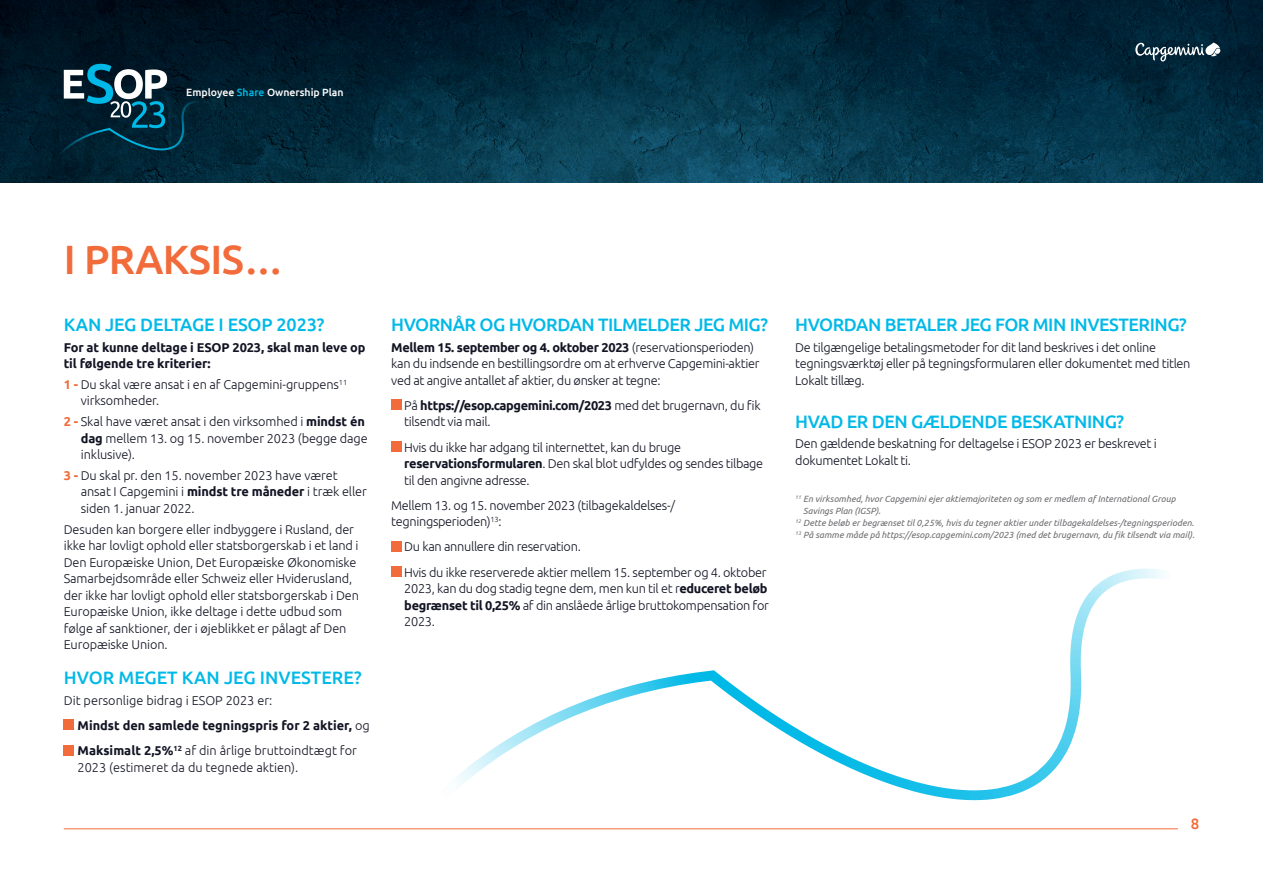
<style>
.page{position:relative;width:1263px;height:893px;background:#fff}
.page>*{position:absolute;margin:0;border:0;box-sizing:border-box;transform-origin:0 0}
.t1{font:500 40.95px "Ubuntu";letter-spacing:-.015em;color:#f26b3a}
.t2{font:500 18px "Ubuntu";letter-spacing:-.025em;color:#00b9e7}
.t3{font:500 18px "Ubuntu";color:#00b9e7}
.t4{font:500 15px "Ubuntu";color:#f26b3a}
.t5{font:300 12.75px/16.5px "Ubuntu";letter-spacing:-.025em;color:#121423}
.t6{font:300 12.75px/16.5px "Ubuntu";color:#121423}
.t7{font:700 12.75px/16.5px "Ubuntu";letter-spacing:-.01em;color:#121423}
.t8{font:500 10.5px "Ubuntu";color:#fff}
.t9{font:italic 9px/12px "Ubuntu";color:#6c6d70}
.s1{color:#00b9e7}
.s2{font-weight:700;color:#f26b3a}
.s3{font-weight:700}
.s4{font-weight:300}
</style>
<div class="page">
<img style="left:0;top:0;width:1263px;height:182px">
<svg style="left:48px;top:64px;width:147px;height:103px;background:#173d4d"></svg>
<div style="left:391px;top:400px;width:10px;height:10px;background:#f26b3a"></div>
<div style="left:391px;top:441px;width:10px;height:11px;background:#f26b3a"></div>
<div style="left:391px;top:541px;width:10px;height:10px;background:#f26b3a"></div>
<div style="left:391px;top:566px;width:10px;height:11px;background:#f26b3a"></div>
<div style="left:64px;top:720px;width:10px;height:10px;background:#f26b3a"></div>
<div style="left:64px;top:745px;width:10px;height:10px;background:#f26b3a"></div>
<svg style="left:1135px;top:43px;width:85px;height:18px"></svg>
<hr style="left:64px;top:828px;width:1114px;height:1px;background:#f26b3a">
<svg style="left:399px;top:569px;width:747px;height:261px"></svg>
<p class="t8" style="left:186px;top:86px;width:159px">Employee <span class="s1">Share</span> Ownership Plan</p>
<p class="t1" style="left:64px;top:234px;width:222px">I PRAKSIS…</p>
<p class="t2" style="left:64px;top:313px;width:262px">KAN JEG DELTAGE I ESOP 2023?</p>
<p class="t7" style="left:64px;top:339px;width:303px">For at kunne deltage i ESOP 2023, skal man leve op til følgende tre kriterier:</p>
<p class="t5" style="left:81px;top:376px;width:268px;text-indent:-17px"><span class="s2">1 -</span> Du skal være ansat i en af Capgemini-gruppens<sup>11 </sup>virksomheder.</p>
<p class="t5" style="left:81px;top:413px;width:288px;text-indent:-17px"><span class="s2">2 -</span> Skal have været ansat i den virksomhed i <span class="s3">mindst én dag</span> mellem 13. og 15. november 2023 (begge dage inklusive).</p>
<p class="t5" style="left:81px;top:467px;width:287px;text-indent:-17px"><span class="s2">3 -</span> Du skal pr. den 15. november 2023 have været ansat I Capgemini i <span class="s3">mindst tre måneder</span> i træk eller siden 1. januar 2022.</p>
<p class="t5" style="left:64px;top:521px;width:297px">Desuden kan borgere eller indbyggere i Rusland, der ikke har lovligt ophold eller statsborgerskab i et land i Den Europæiske Union, Det Europæiske Økonomiske Samarbejdsområde eller Schweiz eller Hviderusland, der ikke har lovligt ophold eller statsborgerskab i Den Europæiske Union, ikke deltage i dette udbud som følge af sanktioner, der i øjeblikket er pålagt af Den Europæiske Union.</p>
<p class="t3" style="left:64px;top:666px;width:299px">HVOR MEGET KAN JEG INVESTERE?</p>
<p class="t6" style="left:64px;top:692px;width:210px">Dit personlige bidrag i ESOP 2023 er:</p>
<p class="t7" style="left:78px;top:717px;width:294px">Mindst den samlede tegningspris for 2 aktier, <span class="s4">og</span></p>
<p class="t6" style="left:78px;top:742px;width:281px"><span class="s3">Maksimalt 2,5%</span><sup>12</sup> af din årlige bruttoindtægt for<br>2023 (estimeret da du tegnede aktien).</p>
<p class="t2" style="left:391px;top:313px;width:378px">HVORNÅR OG HVORDAN TILMELDER JEG MIG?</p>
<p class="t5" style="left:391px;top:339px;width:370px"><span class="s3">Mellem 15. september og 4. oktober 2023</span> (reservationsperioden) kan du indsende en bestillingsordre om at erhverve Capgemini-aktier ved at angive antallet af aktier, du ønsker at tegne:</p>
<p class="t5" style="left:404px;top:397px;width:358px">På <span class="s3">https://esop.capgemini.com/2023</span> med det brugernavn, du fik tilsendt via mail.</p>
<p class="t5" style="left:404px;top:439px;width:360px">Hvis du ikke har adgang til internettet, kan du bruge <span class="s3">reservationsformularen</span>. Den skal blot udfyldes og sendes tilbage til den angivne adresse.</p>
<p class="t5" style="left:391px;top:497px;width:285px">Mellem 13. og 15. november 2023 (tilbagekaldelses-/ tegningsperioden)<sup>13</sup>:</p>
<p class="t5" style="left:404px;top:538px;width:178px">Du kan annullere din reservation.</p>
<p class="t5" style="left:404px;top:564px;width:366px">Hvis du ikke reserverede aktier mellem 15. september og 4. oktober 2023, kan du dog stadig tegne dem, men kun til et r<span class="s3">educeret beløb begrænset til 0,25%</span> af din anslåede årlige bruttokompensation for 2023.</p>
<p class="t2" style="left:795px;top:313px;width:393px">HVORDAN BETALER JEG FOR MIN INVESTERING?</p>
<p class="t5" style="left:795px;top:339px;width:397px">De tilgængelige betalingsmetoder for dit land beskrives i det online tegningsværktøj eller på tegningsformularen eller dokumentet med titlen<br>Lokalt tillæg.</p>
<p class="t2" style="left:795px;top:410px;width:331px">HVAD ER DEN GÆLDENDE BESKATNING?</p>
<p class="t5" style="left:795px;top:435px;width:363px">Den gældende beskatning for deltagelse i ESOP 2023 er beskrevet i dokumentet Lokalt ti.</p>
<p class="t9" style="left:803px;top:492px;width:374px;text-indent:-8px"><sup>11</sup> En virksomhed, hvor Capgemini ejer aktiemajoriteten og som er medlem af International Group<br>Savings Plan (IGSP).</p>
<p class="t9" style="left:795px;top:516px;width:400px"><sup>12</sup> Dette beløb er begrænset til 0,25%, hvis du tegner aktier under tilbagekaldelses-/tegningsperioden.</p>
<p class="t9" style="left:795px;top:528px;width:401px"><sup>13</sup> På samme måde på https://esop.capgemini.com/2023 (med det brugernavn, du fik tilsendt via mail).</p>
<p class="t4" style="left:1191px;top:814px;width:10px">8</p>
</div>
